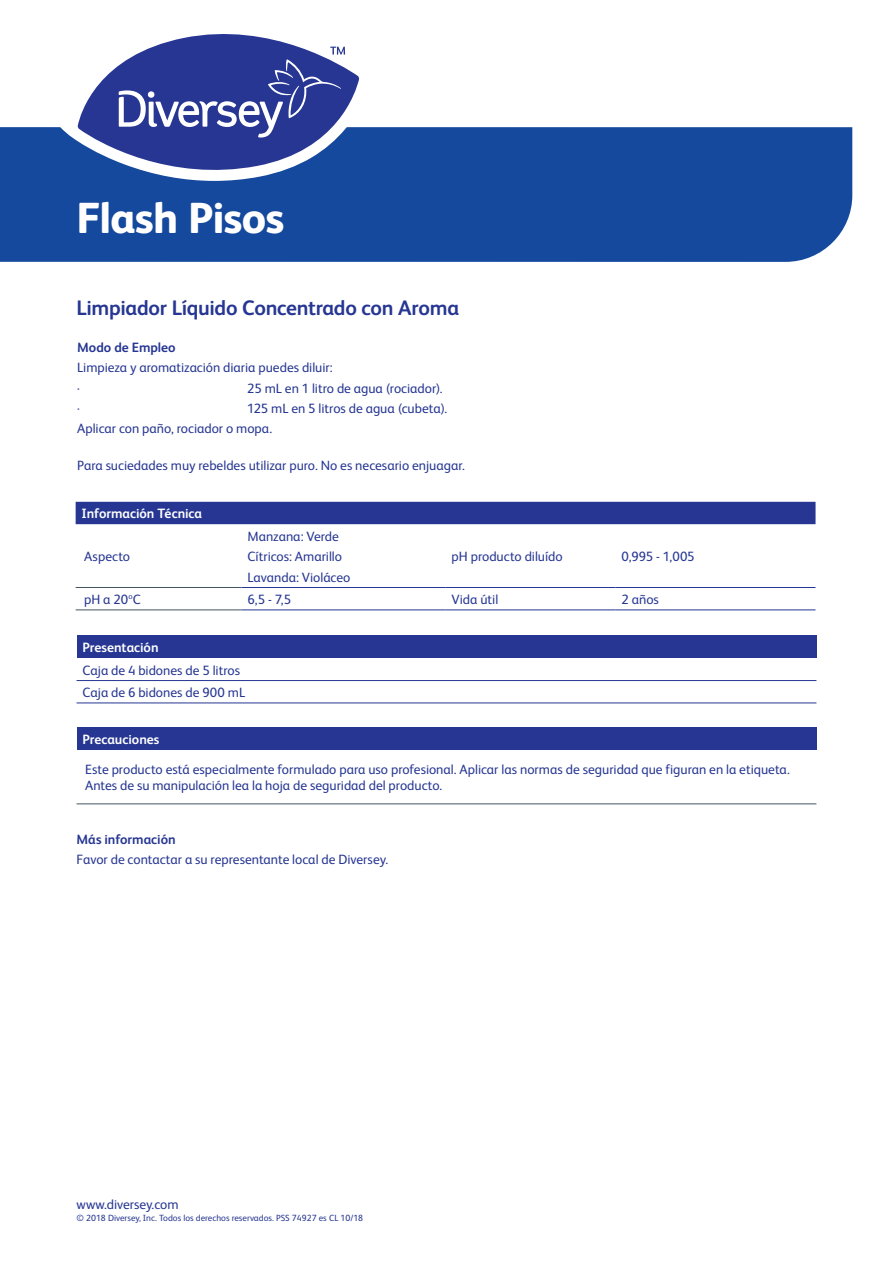
<style>
.page{position:relative;width:893px;height:1263px;background:#fff}
.page>*{position:absolute;margin:0;border:0;box-sizing:border-box;transform-origin:0 0}
.t1{font:800 43.5px "FS Albert Pro";letter-spacing:-.015em;color:#fff}
.Product_Description{font:700 21px "FS Albert Pro";letter-spacing:-.015em;color:#263692}
.Table_Text{font:13.5px/16.2px "FS Albert Pro";color:#263692}
.Table_Subheads{font:700 13.5px "FS Albert Pro";letter-spacing:-.005em;color:#fff}
.Subheads{font:700 13.5px "FS Albert Pro";color:#263692}
.Table_Text-2{font:700 13.5px "FS Albert Pro";color:#263692}
.t2{font:9px "FS Albert Pro";color:#263692}
</style>
<div class="page">
<div style="left:0;top:127px;width:852px;height:135px;background:#14499d"></div>
<div style="left:76px;top:502px;width:739px;height:22px;background:#263692"></div>
<hr style="left:241px;top:587px;width:205px;height:1px;background:#263692">
<hr style="left:446px;top:587px;width:169px;height:1px;background:#263692">
<hr style="left:615px;top:587px;width:200px;height:1px;background:#263692">
<hr style="left:241px;top:609px;width:205px;height:1px;background:#263692">
<hr style="left:446px;top:609px;width:169px;height:1px;background:#263692">
<hr style="left:615px;top:609px;width:200px;height:1px;background:#263692">
<hr style="left:76px;top:587px;width:165px;height:1px;background:#45555f">
<hr style="left:76px;top:609px;width:165px;height:1px;background:#45555f">
<div style="left:77px;top:727px;width:739px;height:22px;background:#263692"></div>
<hr style="left:77px;top:803px;width:739px;height:1px;background:#45555f">
<div style="left:77px;top:636px;width:739px;height:22px;background:#263692"></div>
<hr style="left:77px;top:680px;width:739px;height:1px;background:#263692">
<hr style="left:77px;top:702px;width:739px;height:1px;background:#263692">
<svg style="left:58px;top:78px;width:316px;height:103px"></svg>
<svg style="left:78px;top:34px;width:281px;height:148px"></svg>
<svg style="left:119px;top:47px;width:226px;height:91px;background:#4a58a4"></svg>
<p class="t1" style="left:77px;top:184px;width:209px">Flash Pisos</p>
<p class="Product_Description" style="left:77px;top:293px;width:384px">Limpiador Líquido Concentrado con Aroma</p>
<p class="Table_Text-2" style="left:77px;top:337px;width:100px">Modo de Empleo</p>
<p class="Table_Text" style="left:77px;top:358px;width:257px">Limpieza y aromatización diaria puedes diluir:</p>
<p class="Table_Text" style="left:77px;top:379px;width:4px">·</p>
<p class="Table_Text" style="left:247px;top:379px;width:197px">25 mL en 1 litro de agua (rociador).</p>
<p class="Table_Text" style="left:77px;top:399px;width:4px">·</p>
<p class="Table_Text" style="left:247px;top:399px;width:202px">125 mL en 5 litros de agua (cubeta).</p>
<p class="Table_Text" style="left:77px;top:420px;width:197px">Aplicar con paño, rociador o mopa.</p>
<p class="Table_Text" style="left:77px;top:456px;width:389px">Para suciedades muy rebeldes utilizar puro. No es necesario enjuagar.</p>
<p class="Table_Subheads" style="left:82px;top:504px;width:122px">Información Técnica</p>
<p class="Table_Text" style="left:84px;top:547px;width:48px">Aspecto</p>
<p class="Table_Text" style="left:247px;top:527px;width:93px">Manzana: Verde</p>
<p class="Table_Text" style="left:247px;top:547px;width:96px">Cítricos: Amarillo</p>
<p class="Table_Text" style="left:247px;top:568px;width:105px">Lavanda: Violáceo</p>
<p class="Table_Text" style="left:452px;top:547px;width:113px">pH producto diluído</p>
<p class="Table_Text" style="left:621px;top:547px;width:75px">0,995 - 1,005</p>
<p class="Table_Text" style="left:84px;top:590px;width:58px">pH a 20<sup>o</sup>C</p>
<p class="Table_Text" style="left:247px;top:590px;width:45px">6,5 - 7,5</p>
<p class="Table_Text" style="left:452px;top:590px;width:48px">Vida útil</p>
<p class="Table_Text" style="left:621px;top:590px;width:39px">2 años</p>
<p class="Table_Subheads" style="left:83px;top:638px;width:78px">Presentación</p>
<p class="Table_Text" style="left:83px;top:661px;width:159px">Caja de 4 bidones de 5 litros</p>
<p class="Table_Text" style="left:83px;top:683px;width:164px">Caja de 6 bidones de 900 mL</p>
<p class="Table_Subheads" style="left:83px;top:729px;width:78px">Precauciones</p>
<p class="Table_Text" style="left:85px;top:760px;width:706px">Este producto está especialmente formulado para uso profesional. Aplicar las normas de seguridad que figuran en la etiqueta.<br>Antes de su manipulación lea la hoja de seguridad del producto.</p>
<p class="Subheads" style="left:77px;top:830px;width:101px">Más información</p>
<p class="Table_Text" style="left:77px;top:851px;width:313px">Favor de contactar a su representante local de Diversey.</p>
<p class="Table_Text" style="left:77px;top:1195px;width:104px">www.diversey.com</p>
<p class="t2" style="left:77px;top:1211px;width:288px">© 2018 Diversey, Inc. Todos los derechos reservados. PSS 74927 es CL 10/18</p>
</div>
